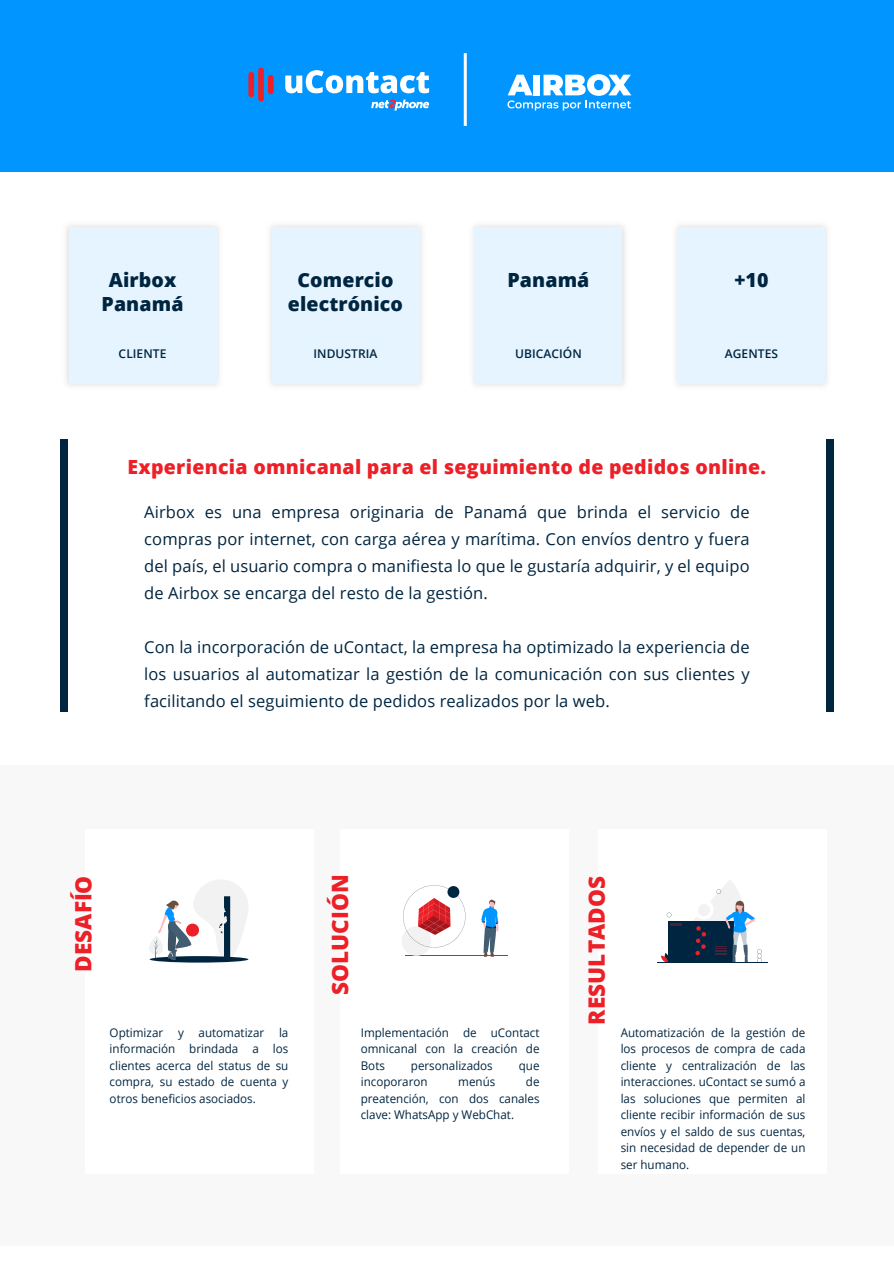
<style>
.page{position:relative;width:894px;height:1264px;background:#fff}
.page>*{position:absolute;margin:0;border:0;box-sizing:border-box;transform-origin:0 0}
.t1{font:800 22.5px "Open Sans";letter-spacing:.005em;color:#ed1f27}
.t2{font:800 19.5px "Open Sans";letter-spacing:.015em;color:#ed1f27}
.t3{font:800 19.5px/24px "Open Sans";letter-spacing:.005em;color:#002540;text-align:center}
.t4{font:16.5px/27px "Open Sans";letter-spacing:.005em;color:#002540;text-align:justify}
.t5{font:12px/16.5px "Open Sans";color:#002540;text-align:justify}
.t6{font:600 12px "Open Sans";letter-spacing:.005em;color:#002540}
</style>
<div class="page">
<div style="left:0;top:764px;width:893px;height:481px;background:#f2f2f2"></div>
<div style="left:85px;top:829px;width:229px;height:345px;background:#fff"></div>
<div style="left:340px;top:829px;width:229px;height:345px;background:#fff"></div>
<div style="left:597px;top:829px;width:229px;height:345px;background:#fff"></div>
<div style="left:60px;top:439px;width:8px;height:272px;background:#002540"></div>
<div style="left:825px;top:439px;width:8px;height:272px;background:#002540"></div>
<img style="left:66px;top:225px;width:153px;height:161px">
<div style="left:69px;top:227px;width:147px;height:157px;background:#e5f4ff"></div>
<img style="left:270px;top:225px;width:152px;height:161px">
<div style="left:272px;top:227px;width:147px;height:157px;background:#e5f4ff"></div>
<div style="left:474px;top:227px;width:148px;height:157px;background:#e5f4ff"></div>
<img style="left:676px;top:225px;width:151px;height:161px">
<div style="left:677px;top:227px;width:147px;height:157px;background:#e5f4ff"></div>
<div style="left:0;top:0;width:893px;height:172px;background:#0095ff"></div>
<hr style="left:463px;top:53px;width:3px;height:73px;background:#fff">
<svg style="left:285px;top:70px;width:144px;height:23px"></svg>
<div style="left:248px;top:72px;width:6px;height:25px;background:#ed1f27;border-radius:3px"></div>
<div style="left:258px;top:68px;width:6px;height:34px;background:#ed1f27;border-radius:3px"></div>
<div style="left:268px;top:75px;width:5px;height:19px;background:#ed1f27;border-radius:3px"></div>
<svg style="left:371px;top:99px;width:59px;height:12px"></svg>
<hr style="left:405px;top:955px;width:102px;height:1px;background:#435e72">
<div style="left:401px;top:926px;width:30px;height:29px;background:#f2f2f2;border-radius:50%"></div>
<svg style="left:403px;top:885px;width:62px;height:62px"></svg>
<div style="left:447px;top:886px;width:12px;height:12px;background:#002540;border-radius:50%"></div>
<svg style="left:481px;top:899px;width:17px;height:57px"></svg>
<hr style="left:657px;top:962px;width:110px;height:1px;background:#002540">
<svg style="left:661px;top:880px;width:100px;height:82px"></svg>
<svg style="left:149px;top:935px;width:14px;height:19px"></svg>
<svg style="left:153px;top:880px;width:96px;height:83px"></svg>
<svg style="left:507px;top:74px;width:124px;height:36px"></svg>
<h2 class="t3" style="left:101px;top:266px;width:83px">Airbox<br>Panamá</h2>
<h2 class="t3" style="left:288px;top:266px;width:116px">Comercio electrónico</h2>
<h2 class="t3" style="left:507px;top:266px;width:83px">Panamá</h2>
<h2 class="t3" style="left:734px;top:266px;width:36px">+10</h2>
<p class="t6" style="left:119px;top:346px;width:49px">CLIENTE</p>
<p class="t6" style="left:313px;top:346px;width:65px">INDUSTRIA</p>
<p class="t6" style="left:515px;top:346px;width:68px">UBICACIÓN</p>
<p class="t6" style="left:724px;top:346px;width:55px">AGENTES</p>
<h2 class="t2" style="left:127px;top:451px;width:640px">Experiencia omnicanal para el seguimiento de pedidos online.</h2>
<p class="t4" style="left:144px;top:498px;width:606px">Airbox es una empresa originaria de Panamá que brinda el servicio de compras por internet, con carga aérea y marítima. Con envíos dentro y fuera del país, el usuario compra o manifiesta lo que le gustaría adquirir, y el equipo de Airbox se encarga del resto de la gestión.</p>
<h3 class="t4" style="left:144px;top:633px;width:606px">Con la incorporación de uContact, la empresa ha optimizado la experiencia de los usuarios al automatizar la gestión de la comunicación con sus clientes y facilitando el seguimiento de pedidos realizados por la web.</h3>
<h1 class="t1" style="left:66px;top:971px;width:98px;rotate:-90deg">DESAFÍO</h1>
<h1 class="t1" style="left:323px;top:994px;width:122px;rotate:-90deg">SOLUCIÓN</h1>
<h1 class="t1" style="left:579px;top:1024px;width:150px;rotate:-90deg">RESULTADOS</h1>
<p class="t5" style="left:110px;top:1023px;width:180px">Optimizar y automatizar la información brindada a los clientes acerca del status de su compra, su estado de cuenta y otros beneficios asociados.</p>
<p class="t5" style="left:361px;top:1023px;width:180px">Implementación de uContact omnicanal con la creación de Bots</p>
<p class="t5" style="left:411px;top:1056px;width:83px">personalizados</p>
<p class="t5" style="left:518px;top:1056px;width:22px">que</p>
<p class="t5" style="left:361px;top:1073px;width:68px">incoporaron</p>
<p class="t5" style="left:458px;top:1073px;width:39px">menús</p>
<p class="t5" style="left:361px;top:1073px;width:180px;text-indent:165px">de preatención, con dos canales clave: WhatsApp y WebChat.</p>
<p class="t5" style="left:620px;top:1023px;width:186px">Automatización de la gestión de los procesos de compra de cada cliente y centralización de las interacciones. uContact se sumó a las soluciones que permiten al cliente recibir información de sus envíos y el saldo de sus cuentas, sin necesidad de depender de un ser humano.</p>
</div>
